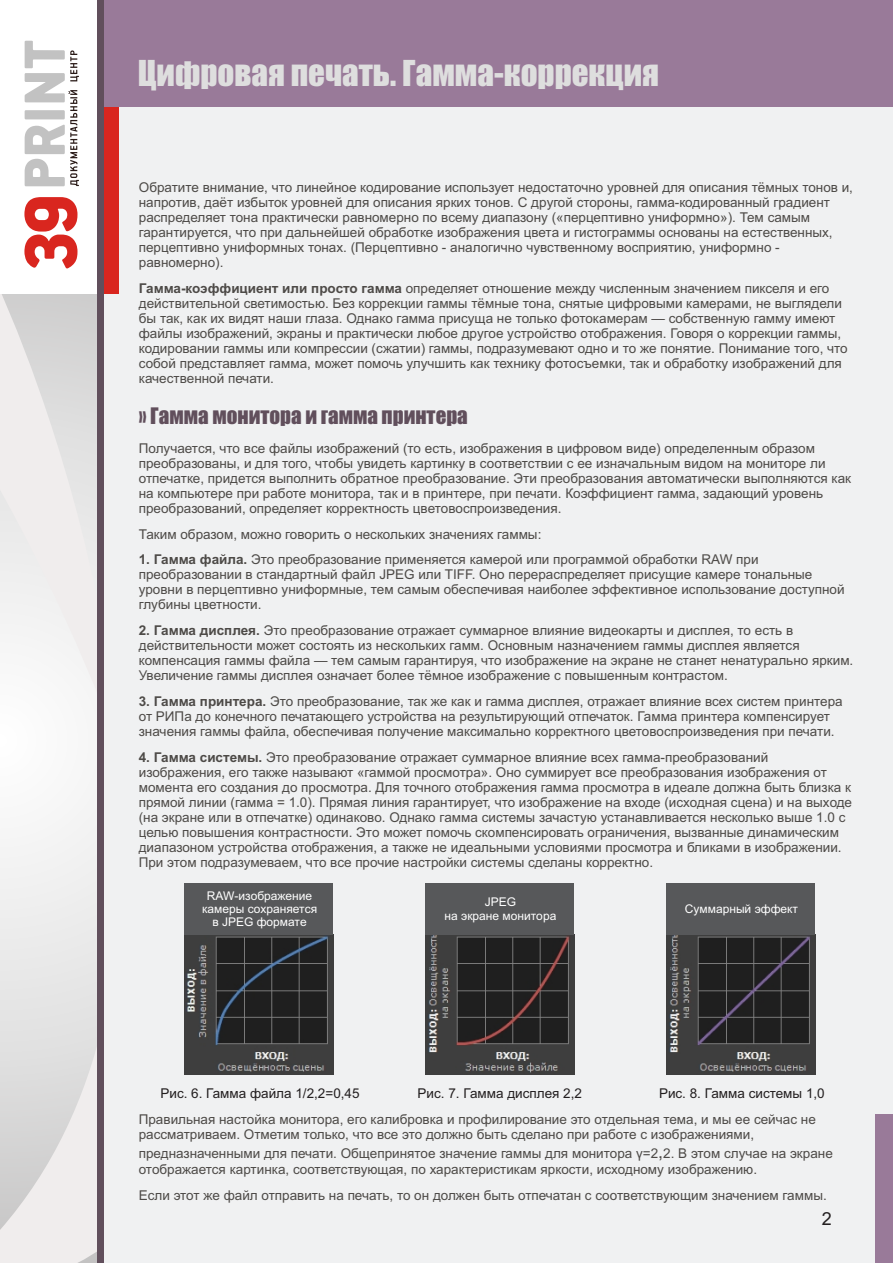
<style>
.page{position:relative;width:893px;height:1263px;background:#fff}
.page>*{position:absolute;margin:0;border:0;box-sizing:border-box;transform-origin:0 0}
.t1{font:33px "Impact";color:#dedede}
.t2{font:21px "Impact";color:#614f5c}
.t3{font:18px "Arial";color:#231f20}
.t4{font:13.5px/15.1px "Arial";color:#4d4a47}
.t5{font:13.5px "Arial";color:#231f20}
.t6{font:12px/13.4px "Arial";color:#fff;text-align:center}
.s1{font-weight:700}
.s2{font-size:18px}
</style>
<div class="page">
<div style="left:100px;top:92px;width:793px;height:1171px;background:#f0f1f2"></div>
<div style="left:0;top:217px;width:103px;height:1046px;background:linear-gradient(to right,#f3f3f3,#eee)"></div>
<svg style="left:0;top:293px;width:97px;height:415px"></svg>
<svg style="left:0;top:1021px;width:97px;height:242px;background:#e3e2e2"></svg>
<div style="left:97px;top:0;width:21px;height:293px;background:#d9261f"></div>
<div style="left:97px;top:0;width:796px;height:106px;background:#997a99"></div>
<div style="left:0;top:0;width:97px;height:293px;background:#fff"></div>
<svg style="left:24px;top:197px;width:53px;height:71px"></svg>
<svg style="left:25px;top:41px;width:54px;height:145px"></svg>
<div style="left:97px;top:0;width:6px;height:1263px;background:#614f5c"></div>
<div style="left:876px;top:1114px;width:17px;height:149px;background:#997a99"></div>
<img style="left:184px;top:934px;width:149px;height:140px">
<img style="left:425px;top:934px;width:149px;height:140px">
<img style="left:666px;top:934px;width:149px;height:140px">
<div style="left:184px;top:883px;width:149px;height:51px;background:#57585a"></div>
<div style="left:425px;top:883px;width:149px;height:51px;background:#57585a"></div>
<div style="left:666px;top:883px;width:149px;height:51px;background:#57585a"></div>
<h1 class="t1" style="left:138px;top:60px;width:523px">Цифровая печать. Гамма-коррекция</h1>
<p class="t4" style="left:139px;top:181px;width:716px">Обратите внимание, что линейное кодирование использует недостаточно уровней для описания тёмных тонов и, напротив, даёт избыток уровней для описания ярких тонов. С другой стороны, гамма-кодированный градиент распределяет тона практически равномерно по всему диапазону («перцептивно униформно»). Тем самым гарантируется, что при дальнейшей обработке изображения цвета и гистограммы основаны на естественных, перцептивно униформных тонах. (Перцептивно - аналогично чувственному восприятию, униформно - равномерно).</p>
<p class="t4" style="left:139px;top:282px;width:710px"><span class="s1">Гамма-коэффициент или просто гамма</span> определяет отношение между численным значением пикселя и его действительной светимостью. Без коррекции гаммы тёмные тона, снятые цифровыми камерами, не выглядели бы так, как их видят наши глаза. Однако гамма присуща не только фотокамерам — собственную гамму имеют файлы изображений, экраны и практически любое другое устройство отображения. Говоря о коррекции гаммы, кодировании гаммы или компрессии (сжатии) гаммы, подразумевают одно и то же понятие. Понимание того, что собой представляет гамма, может помочь улучшить как технику фотосъемки, так и обработку изображений для качественной печати.</p>
<h2 class="t2" style="left:139px;top:408px;width:331px">» Гамма монитора и гамма принтера</h2>
<p class="t4" style="left:139px;top:441px;width:714px">Получается, что все файлы изображений (то есть, изображения в цифровом виде) определенным образом преобразованы, и для того, чтобы увидеть картинку в соответствии с ее изначальным видом на мониторе ли отпечатке, придется выполнить обратное преобразование. Эти преобразования автоматически выполняются как на компьютере при работе монитора, так и в принтере, при печати. Коэффициент гамма, задающий уровень преобразований, определяет корректность цветовоспроизведения.</p>
<p class="t4" style="left:139px;top:527px;width:404px">Таким образом, можно говорить о нескольких значениях гаммы:</p>
<p class="t4" style="left:139px;top:553px;width:707px"><span class="s1">1. Гамма файла.</span> Это преобразование применяется камерой или программой обработки RAW при преобразовании в стандартный файл JPEG или TIFF. Оно перераспределяет присущие камере тональные уровни в перцептивно униформные, тем самым обеспечивая наиболее эффективное использование доступной глубины цветности.</p>
<p class="t4" style="left:139px;top:624px;width:716px"><span class="s1">2. Гамма дисплея.</span> Это преобразование отражает суммарное влияние видеокарты и дисплея, то есть в действительности может состоять из нескольких гамм. Основным назначением гаммы дисплея является компенсация гаммы файла — тем самым гарантируя, что изображение на экране не станет ненатурально ярким.<br>Увеличение гаммы дисплея означает более тёмное изображение с повышенным контрастом.</p>
<p class="t4" style="left:139px;top:695px;width:705px"><span class="s1">3. Гамма принтера.</span> Это преобразование, так же как и гамма дисплея, отражает влияние всех систем принтера от РИПа до конечного печатающего устройства на результирующий отпечаток. Гамма принтера компенсирует значения гаммы файла, обеспечивая получение максимально корректного цветовоспроизведения при печати.</p>
<p class="t4" style="left:139px;top:751px;width:715px"><span class="s1">4. Гамма системы.</span> Это преобразование отражает суммарное влияние всех гамма-преобразований изображения, его также называют «гаммой просмотра». Оно суммирует все преобразования изображения от момента его создания до просмотра. Для точного отображения гамма просмотра в идеале должна быть близка к прямой линии (гамма = 1.0). Прямая линия гарантирует, что изображение на входе (исходная сцена) и на выходе (на экране или в отпечатке) одинаково. Однако гамма системы зачастую устанавливается несколько выше 1.0 с целью повышения контрастности. Это может помочь скомпенсировать ограничения, вызванные динамическим диапазоном устройства отображения, а также не идеальными условиями просмотра и бликами в изображении.<br>При этом подразумеваем, что все прочие настройки системы сделаны корректно.</p>
<p class="t6" style="left:202px;top:890px;width:117px">RAW-изображение камеры сохраняется в JPEG формате</p>
<p class="t6" style="left:445px;top:896px;width:113px">JPEG<br>на экране монитора</p>
<p class="t6" style="left:685px;top:903px;width:115px">Суммарный эффект</p>
<p class="t5" style="left:160px;top:1088px;width:201px">Рис. 6. Гамма файла 1/2,2=0,45</p>
<p class="t5" style="left:418px;top:1088px;width:166px">Рис. 7. Гамма дисплея 2,2</p>
<p class="t5" style="left:659px;top:1088px;width:167px">Рис. 8. Гамма системы 1,0</p>
<p class="t4" style="left:139px;top:1113px;width:679px">Правильная настойка монитора, его калибровка и профилирование это отдельная тема, и мы ее сейчас не рассматриваем. Отметим только, что все это должно быть сделано при работе с изображениями,</p>
<p class="t4" style="left:139px;top:1146px;width:696px;line-height:16px">предназначенными для печати. Общепринятое значение гаммы для монитора γ=2<span class="s2">,</span>2. В этом случае на экране отображается картинка, соответствующая, по характеристикам яркости, исходному изображению.</p>
<p class="t4" style="left:139px;top:1189px;width:689px">Если этот же файл отправить на печать, то он должен быть отпечатан с соответствующим значением гаммы.</p>
<h3 class="t3" style="left:822px;top:1212px;width:12px">2</h3>
</div>
